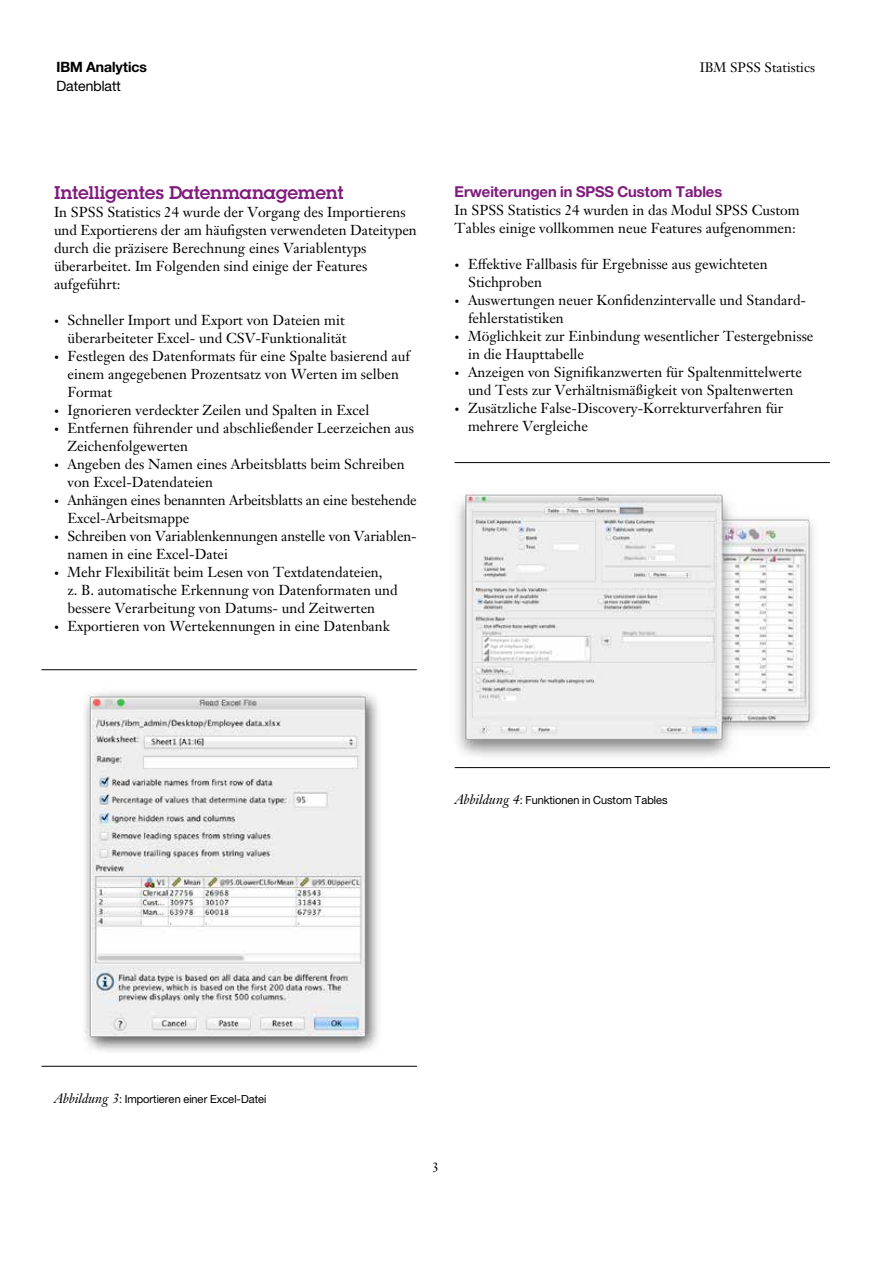
<style>
.page{position:relative;width:893px;height:1263px;background:#fff}
.page>*{position:absolute;margin:0;border:0;box-sizing:border-box;transform-origin:0 0}
._2A_head__color{font:18px "Lubalin Demifor IBM";color:#801c7d}
._2B_sub_head_1__colo{font:15px "Helv Neue Boldfor IBM";color:#801c7d}
._2C_body{font:14.25px/18px "Janson Text LT Pro";color:#000}
.t1{font:14.25px "Helv Neue Boldfor IBM";color:#000}
.t2{font:14.25px "Helv Neue Romanfor IBM";color:#000}
.t3{font:13.5px "Janson Text LT Pro";color:#000}
._2E_figure_caption{font:11.25px "Helv Neue Romanfor IBM";color:#000}
.s1{font-size:9.75px}
.s2{font-family:"Janson Text LT Pro";font-style:italic;font-size:13.5px}
</style>
<div class="page">
<hr style="left:41px;top:669px;width:376px;height:1px;background:#000">
<hr style="left:42px;top:1066px;width:375px;height:1px;background:#000">
<hr style="left:455px;top:462px;width:375px;height:1px;background:#000">
<hr style="left:455px;top:767px;width:375px;height:1px;background:#000">
<img style="left:69px;top:692px;width:322px;height:375px">
<img style="left:456px;top:493px;width:358px;height:264px">
<p class="t1" style="left:56px;top:58px;width:92px">IBM Analytics</p>
<p class="t2" style="left:56px;top:77px;width:66px">Datenblatt</p>
<p class="t3" style="left:700px;top:58px;width:117px">IBM SPSS Statistics</p>
<p class="_2A_head__color" style="left:54px;top:181px;width:291px">Intelligentes Datenmanagement</p>
<p class="_2C_body" style="left:54px;top:203px;width:364px">In SPSS Statistics 24 wurde der Vorgang des Importierens und Exportierens der am häufigsten verwendeten Dateitypen durch die präzisere Berechnung eines Variablentyps überarbeitet. Im Folgenden sind einige der Features aufgeführt:</p>
<p class="_2C_body" style="left:54px;top:311px;width:294px;text-align:right"><span class="s1">•</span> Schneller Import und Export von Dateien mit überarbeiteter Excel- und CSV-Funktionalität</p>
<p class="_2C_body" style="left:68px;top:347px;width:344px;text-indent:-14px"><span class="s1">•</span> Festlegen des Datenformats für eine Spalte basierend auf einem angegebenen Prozentsatz von Werten im selben<br>Format</p>
<p class="_2C_body" style="left:54px;top:401px;width:317px"><span class="s1">•</span> Ignorieren verdeckter Zeilen und Spalten in Excel</p>
<p class="_2C_body" style="left:68px;top:419px;width:348px;text-indent:-14px"><span class="s1">•</span> Entfernen führender und abschließender Leerzeichen aus<br>Zeichenfolgewerten</p>
<p class="_2C_body" style="left:68px;top:455px;width:339px;text-indent:-14px"><span class="s1">•</span> Angeben des Namen eines Arbeitsblatts beim Schreiben von Excel-Datendateien</p>
<p class="_2C_body" style="left:68px;top:491px;width:351px;text-indent:-14px"><span class="s1">•</span> Anhängen eines benannten Arbeitsblatts an eine bestehende<br>Excel-Arbeitsmappe</p>
<p class="_2C_body" style="left:68px;top:527px;width:351px;text-indent:-14px"><span class="s1">•</span> Schreiben von Variablenkennungen anstelle von Variablen&shy;namen in eine Excel-Datei</p>
<p class="_2C_body" style="left:68px;top:563px;width:332px;text-indent:-14px"><span class="s1">•</span> Mehr Flexibilität beim Lesen von Textdatendateien,<br>z. B. automatische Erkennung von Datenformaten und bessere Verarbeitung von Datums- und Zeitwerten</p>
<p class="_2C_body" style="left:54px;top:617px;width:338px"><span class="s1">•</span> Exportieren von Wertekennungen in eine Datenbank</p>
<p class="_2B_sub_head_1__colo" style="left:455px;top:182px;width:269px">Erweiterungen in SPSS Custom Tables</p>
<p class="_2C_body" style="left:455px;top:201px;width:347px">In SPSS Statistics 24 wurden in das Modul SPSS Custom<br>Tables einige vollkommen neue Features aufgenommen:</p>
<p class="_2C_body" style="left:468px;top:255px;width:301px;text-indent:-14px"><span class="s1">•</span> Effektive Fallbasis für Ergebnisse aus gewichteten<br>Stichproben</p>
<p class="_2C_body" style="left:468px;top:291px;width:340px;text-indent:-14px"><span class="s1">•</span> Auswertungen neuer Konfidenzintervalle und Standard&shy;fehlerstatistiken</p>
<p class="_2C_body" style="left:468px;top:327px;width:347px;text-indent:-14px"><span class="s1">•</span> Möglichkeit zur Einbindung wesentlicher Testergebnisse in die Haupttabelle</p>
<p class="_2C_body" style="left:455px;top:363px;width:349px;text-align:center"><span class="s1">•</span> Anzeigen von Signifikanzwerten für Spaltenmittelwerte und Tests zur Verhältnismäßigkeit von Spaltenwerten</p>
<p class="_2C_body" style="left:468px;top:399px;width:317px;text-indent:-14px"><span class="s1">•</span> Zusätzliche False-Discovery-Korrekturverfahren für mehrere Vergleiche</p>
<p class="_2E_figure_caption" style="left:455px;top:793px;width:214px"><span class="s2">Abbildung 4</span>: Funktionen in Custom Tables</p>
<p class="_2E_figure_caption" style="left:54px;top:1092px;width:214px"><span class="s2">Abbildung 3</span>: Importieren einer Excel-Datei</p>
<p class="t3" style="left:432px;top:1158px;width:9px">3</p>
</div>
